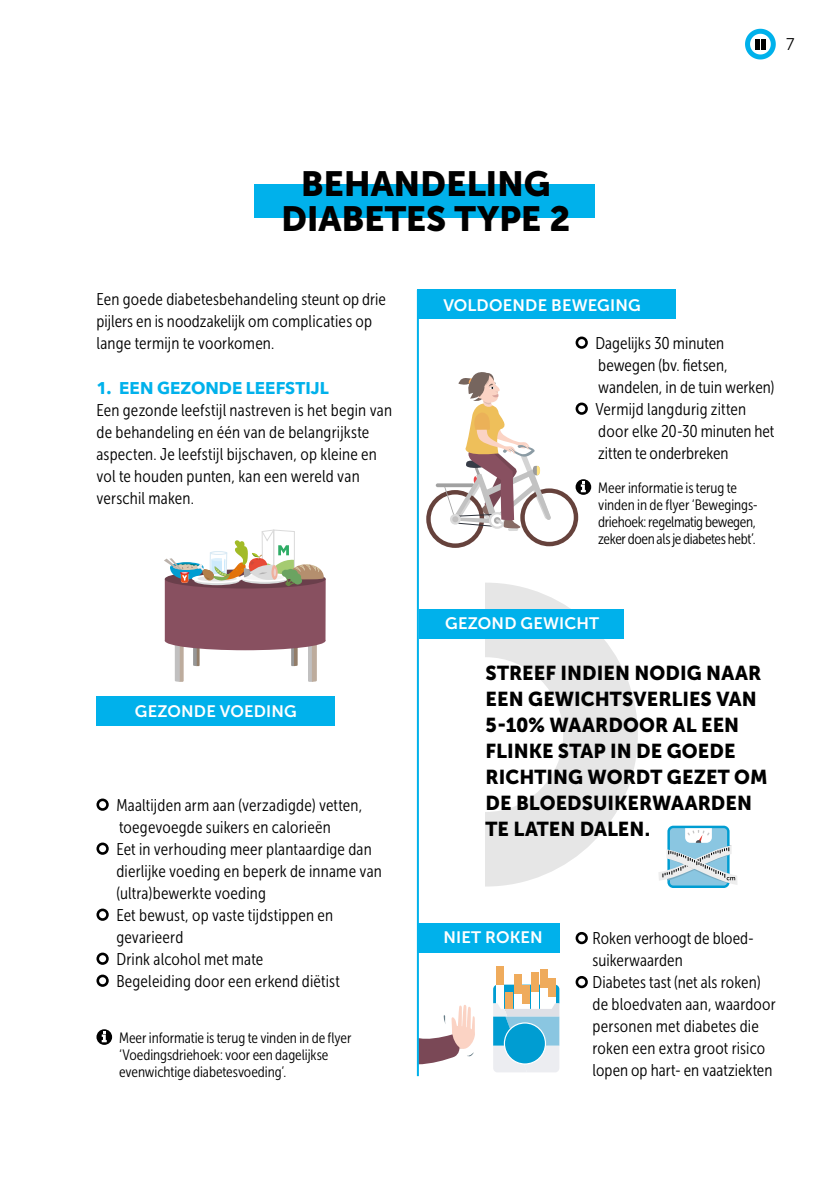
<style>
.page{position:relative;width:840px;height:1191px;background:#fff}
.page>*{position:absolute;margin:0;border:0;box-sizing:border-box;transform-origin:0 0}
.t1{font:34.8px/34.8px "Museo Sans 900";letter-spacing:-.005em;color:#000;text-align:center}
.t2{font:20px/26px "Museo Sans 900";letter-spacing:.005em;color:#000}
.t3{font:17px/22px "Museo Sans Cond 300";letter-spacing:.01em;color:#000}
.t4{font:700 17px "Avenir Next";color:#00b1eb}
.t5{font:17px "Museo Sans 300";color:#000;scale:.95 1}
.t6{font:16.6px "Museo Sans 700";letter-spacing:.01em;color:#fff}
.t7{font:15px/17px "Museo Sans Cond 300";letter-spacing:-.005em;color:#000}
</style>
<div class="page">
<svg style="left:745px;top:28px;width:31px;height:32px"></svg>
<div style="left:754px;top:39px;width:5px;height:10px;background:#000"></div>
<hr style="left:761px;top:39px;width:4px;height:10px;background:#000">
<div style="left:575px;top:336px;width:12px;height:13px;border:3px solid #000;border-radius:50%"></div>
<div style="left:575px;top:402px;width:12px;height:13px;border:3px solid #000;border-radius:50%"></div>
<svg style="left:575px;top:479px;width:16px;height:16px"></svg>
<div style="left:575px;top:932px;width:12px;height:12px;border:3px solid #000;border-radius:50%"></div>
<div style="left:575px;top:976px;width:12px;height:12px;border:3px solid #000;border-radius:50%"></div>
<svg style="left:485px;top:583px;width:152px;height:303px;fill:#e6e6e6"></svg>
<div style="left:254px;top:184px;width:340px;height:33px;background:#00b1eb"></div>
<div style="left:96px;top:696px;width:238px;height:30px;background:#00b1eb"></div>
<div style="left:417px;top:923px;width:142px;height:29px;background:#00b1eb"></div>
<div style="left:418px;top:609px;width:205px;height:29px;background:#00b1eb"></div>
<div style="left:417px;top:289px;width:258px;height:30px;background:#00b1eb"></div>
<div style="left:96px;top:798px;width:13px;height:12px;border:3px solid #000;border-radius:50%"></div>
<div style="left:96px;top:842px;width:13px;height:12px;border:3px solid #000;border-radius:50%"></div>
<div style="left:96px;top:908px;width:13px;height:12px;border:3px solid #000;border-radius:50%"></div>
<div style="left:96px;top:952px;width:13px;height:12px;border:3px solid #000;border-radius:50%"></div>
<div style="left:96px;top:974px;width:13px;height:12px;border:3px solid #000;border-radius:50%"></div>
<svg style="left:96px;top:1029px;width:16px;height:15px"></svg>
<svg style="left:102px;top:1031px;width:5px;height:11px"></svg>
<hr style="left:196px;top:634px;width:3px;height:32px;background:#927d69">
<svg style="left:193px;top:648px;width:4px;height:18px"></svg>
<hr style="left:291px;top:634px;width:3px;height:32px;background:#969696">
<svg style="left:294px;top:648px;width:3px;height:18px"></svg>
<hr style="left:179px;top:638px;width:4px;height:44px;background:#bdac9d">
<svg style="left:175px;top:645px;width:5px;height:37px"></svg>
<div style="left:308px;top:638px;width:5px;height:44px;background:#c1c0c0"></div>
<svg style="left:312px;top:645px;width:5px;height:37px"></svg>
<div style="left:165px;top:579px;width:160px;height:62px;background:#885060"></div>
<div style="left:165px;top:631px;width:160px;height:19px;background:#885060;border-radius:50%"></div>
<svg style="left:164px;top:529px;width:159px;height:81px"></svg>
<svg style="left:418px;top:985px;width:57px;height:90px"></svg>
<div style="left:548px;top:978px;width:8px;height:19px;background:#efab5c"></div>
<div style="left:539px;top:969px;width:8px;height:19px;background:#efab5c"></div>
<div style="left:531px;top:972px;width:7px;height:20px;background:#efab5c"></div>
<div style="left:513px;top:974px;width:8px;height:20px;background:#efab5c"></div>
<div style="left:496px;top:966px;width:7px;height:19px;background:#efab5c"></div>
<svg style="left:493px;top:984px;width:66px;height:88px"></svg>
<div style="left:504px;top:1023px;width:41px;height:41px;background:#009dd2;border-radius:50%"></div>
<div style="left:503px;top:1022px;width:42px;height:42px;border:1px solid #fff;border-radius:50%"></div>
<hr style="left:416px;top:290px;width:2px;height:786px;background:#00b1eb">
<svg style="left:426px;top:372px;width:159px;height:176px"></svg>
<svg style="left:659px;top:825px;width:78px;height:63px"></svg>
<p class="t5" style="left:785px;top:35px;width:10px">7</p>
<h1 class="t1" style="left:281px;top:166px;width:290px">BEHANDELING<br>DIABETES TYPE 2</h1>
<p class="t3" style="left:96px;top:289px;width:291px">Een goede diabetesbehandeling steunt op drie pijlers en is noodzakelijk om complicaties op lange termijn te voorkomen.</p>
<p class="t4" style="left:96px;top:373px;width:233px">1. EEN GEZONDE LEEFSTIJL</p>
<p class="t3" style="left:96px;top:399px;width:297px">Een gezonde leefstijl nastreven is het begin van de behandeling en één van de belangrijkste aspecten. Je leefstijl bijschaven, op kleine en vol te houden punten, kan een wereld van verschil maken.</p>
<p class="t6" style="left:135px;top:702px;width:163px">GEZONDE VOEDING</p>
<p class="t3" style="left:116px;top:794px;width:267px">Maaltijden arm aan (verzadigde) vetten, toegevoegde suikers en calorieën<br>Eet in verhouding meer plantaardige dan dierlijke voeding en beperk de inname van (ultra)bewerkte voeding<br>Eet bewust, op vaste tijdstippen en gevarieerd<br>Drink alcohol met mate<br>Begeleiding door een erkend diëtist</p>
<p class="t7" style="left:119px;top:1029px;width:234px">Meer informatie is terug te vinden in de flyer ‘Voedingsdriehoek: voor een dagelijkse evenwichtige diabetesvoeding’.</p>
<p class="t6" style="left:443px;top:296px;width:199px">VOLDOENDE BEWEGING</p>
<p class="t3" style="left:595px;top:332px;width:180px">Dagelijks 30 minuten bewegen (bv. fietsen, wandelen, in de tuin werken)<br>Vermijd langdurig zitten door elke 20-30 minuten het zitten te onderbreken</p>
<p class="t7" style="left:598px;top:479px;width:161px">Meer informatie is terug te vinden in de flyer ‘Bewegings&shy;driehoek: regelmatig bewegen, zeker doen als je diabetes hebt’.</p>
<p class="t6" style="left:445px;top:614px;width:155px">GEZOND GEWICHT</p>
<p class="t2" style="left:485px;top:659px;width:283px">STREEF INDIEN NODIG NAAR<br>EEN GEWICHTSVERLIES VAN<br>5-10% WAARDOOR AL EEN<br>FLINKE STAP IN DE GOEDE<br>RICHTING WORDT GEZET OM<br>DE BLOEDSUIKERWAARDEN<br>TE LATEN DALEN.</p>
<p class="t6" style="left:443px;top:928px;width:101px">NIET ROKEN</p>
<p class="t3" style="left:592px;top:927px;width:185px">Roken verhoogt de bloed&shy;suikerwaarden<br>Diabetes tast (net als roken) de bloedvaten aan, waardoor personen met diabetes die roken een extra groot risico lopen op hart- en vaatziekten</p>
</div>
